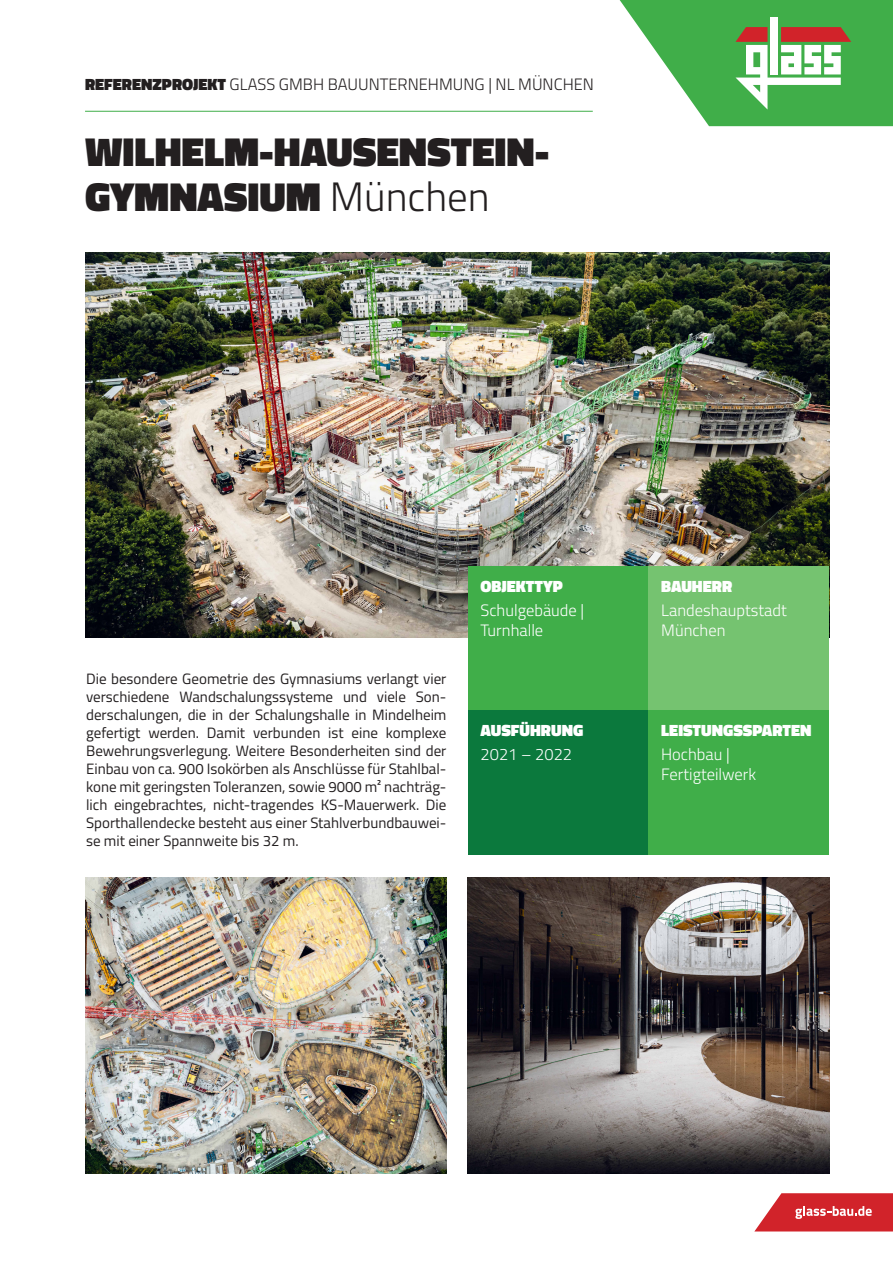
<style>
.page{position:relative;width:893px;height:1263px;background:#fff}
.page>*{position:absolute;margin:0;border:0;box-sizing:border-box;transform-origin:0 0}
.t1{font:900 41.1px/45px "Cairo";color:#231f20}
.t2{font:300 16.5px/19.8px "Cairo";color:#fff}
.t3{font:300 16.5px "Cairo";color:#231f20}
.t4{font:900 16.5px "Cairo";color:#fff}
.t5{font:15px/18px "Cairo";color:#231f20;text-align:justify}
.s1{font-weight:900}
.s2{font-weight:300}
</style>
<div class="page">
<svg style="left:754px;top:1193px;width:139px;height:38px;background:#d8484e"></svg>
<svg style="left:620px;top:0;width:273px;height:126px"></svg>
<img style="left:85px;top:252px;width:744px;height:385px">
<img style="left:85px;top:877px;width:361px;height:297px">
<hr style="left:85px;top:111px;width:508px;height:1px;background:#40ae49">
<div style="left:468px;top:566px;width:180px;height:144px;background:#40ae49"></div>
<div style="left:648px;top:566px;width:181px;height:144px;background:#75c370"></div>
<div style="left:468px;top:710px;width:180px;height:144px;background:#0b793d"></div>
<div style="left:648px;top:710px;width:181px;height:144px;background:#40ae49"></div>
<img style="left:468px;top:877px;width:361px;height:297px">
<p class="t3" style="left:85px;top:75px;width:510px"><span class="s1">REFERENZPROJEKT</span> GLASS GMBH BAUUNTERNEHMUNG | NL MÜNCHEN</p>
<h1 class="t1" style="left:85px;top:129px;width:466px">WILHELM-HAUSENSTEIN-<br>GYMNASIUM <span class="s2">München</span></h1>
<p class="t5" style="left:86px;top:671px;width:362px">Die besondere Geometrie des Gymnasiums verlangt vier verschiedene Wandschalungssysteme und viele Son&shy;derschalungen, die in der Schalungshalle in Mindelheim gefertigt werden. Damit verbunden ist eine komplexe Bewehrungsverlegung. Weitere Besonderheiten sind der Einbau von ca. 900 Isokörben als Anschlüsse für Stahlbal&shy;kone mit geringsten Toleranzen, sowie 9000 m² nachträg&shy;lich eingebrachtes, nicht-tragendes KS-Mauerwerk. Die Sporthallendecke besteht aus einer Stahlverbundbauwei&shy;se mit einer Spannweite bis 32 m.</p>
<p class="t4" style="left:480px;top:577px;width:84px">OBJEKTTYP</p>
<p class="t2" style="left:480px;top:601px;width:105px">Schulgebäude |<br>Turnhalle</p>
<p class="t4" style="left:480px;top:721px;width:104px">AUSFÜHRUNG</p>
<p class="t2" style="left:480px;top:745px;width:93px">2021 – 2022</p>
<p class="t4" style="left:661px;top:577px;width:72px">BAUHERR</p>
<p class="t2" style="left:661px;top:601px;width:127px">Landeshauptstadt<br>München</p>
<p class="t4" style="left:661px;top:721px;width:152px">LEISTUNGSSPARTEN</p>
<p class="t2" style="left:661px;top:745px;width:97px">Hochbau |<br>Fertigteilwerk</p>
</div>
